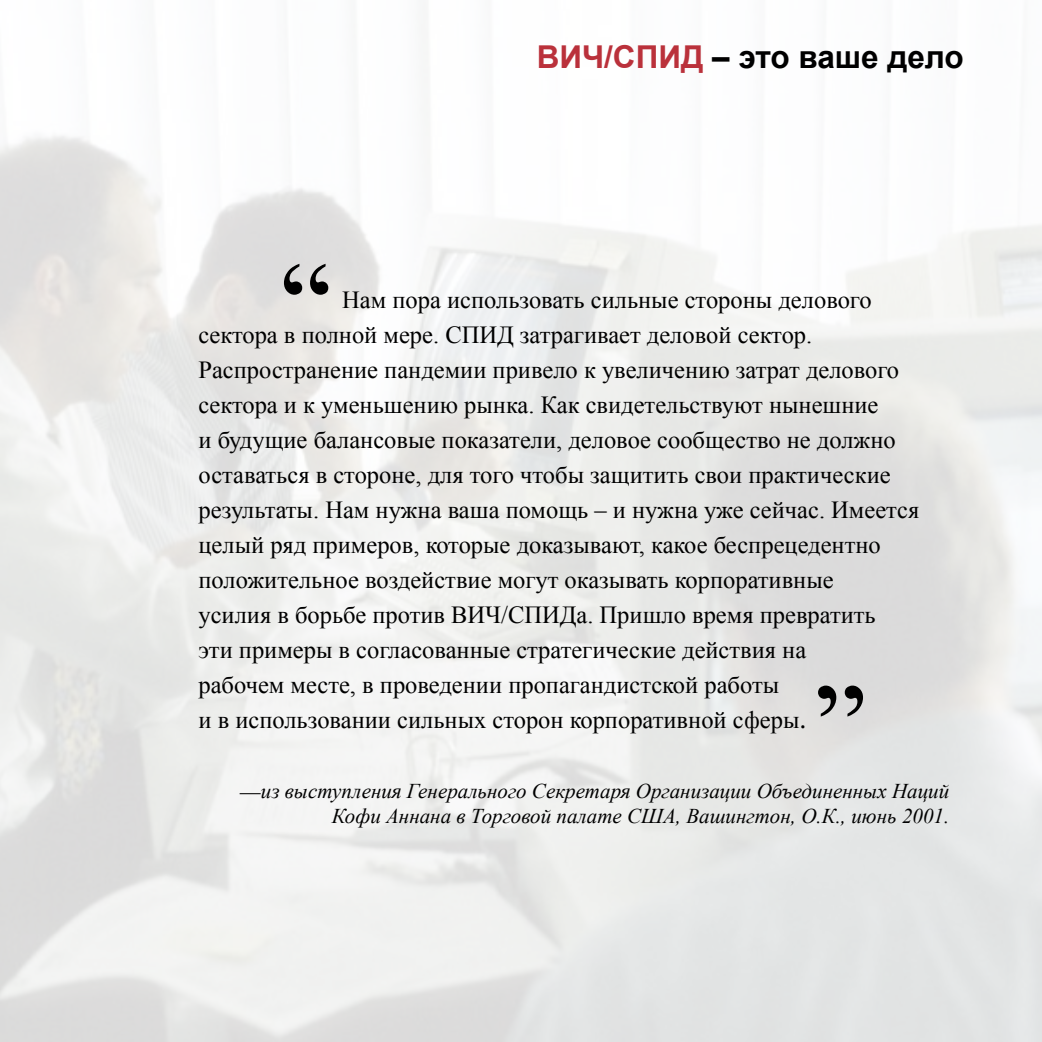
<style>
.page{position:relative;width:1042px;height:1042px;background:#fff}
.page>*{position:absolute;margin:0;border:0;box-sizing:border-box;transform-origin:0 0}
.t1{font:122.5px "Times New Roman";color:#000}
.t2{font:700 31.5px "Arial";color:#000}
.t3{font:24.5px/35px "Times New Roman";color:#000}
.t4{font:italic 21px/25.2px "Times New Roman";color:#000;text-align:right}
.s1{color:#ba313b}
.s2{font-family:"Adobe Garamond";font-size:28px}
.s3{font-family:"Adobe Garamond";font-style:normal}
</style>
<div class="page">
<p class="t2" style="left:537px;top:36px;width:429px"><span class="s1">ВИЧ/СПИД</span> – это ваше дело</p>
<p class="t1" style="left:273px;top:223px;width:68px">‘‘</p>
<p class="t3" style="left:198px;top:282px;width:722px;text-indent:144px">Нам пора использовать сильные стороны делового сектора в полной мере. СПИД затрагивает деловой сектор.<br>Распространение пандемии привело к увеличению затрат делового сектора и к уменьшению рынка. Как свидетельствуют нынешние<br>и будущие балансовые показатели, деловое сообщество не должно оставаться в стороне, для того чтобы защитить свои практические результаты. Нам нужна ваша помощь – и нужна уже сейчас. Имеется целый ряд примеров, которые доказывают, какое беспрецедентно положительное воздействие могут оказывать корпоративные<br>усилия в борьбе против ВИЧ/СПИДа. Пришло время превратить<br>эти примеры в согласованные стратегические действия на<br>рабочем месте, в проведении пропагандистской работы<br>и в использовании сильных сторон корпоративной сферы<span class="s2">.</span></p>
<p class="t1" style="left:806px;top:645px;width:69px">’’</p>
<p class="t4" style="left:240px;top:778px;width:711px"><span class="s3">—</span>из выступления Генерального Секретаря Организации Объединенных Наций<br>Кофи Аннана в Торговой палате США, Вашингтон, О.К., июнь 2001.</p>
</div>
